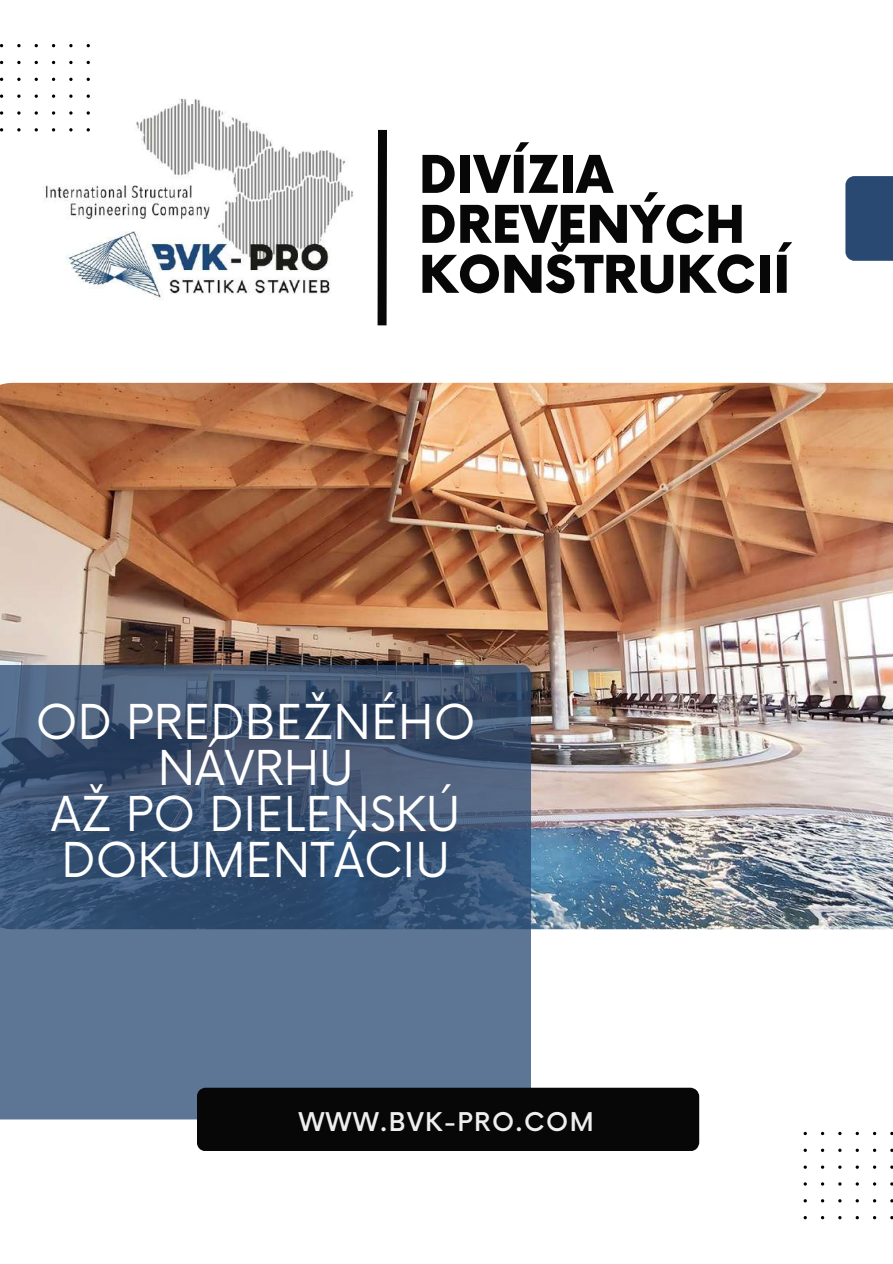
<style>
.page{position:relative;width:893px;height:1264px;background:#fff}
.page>*{position:absolute;margin:0;border:0;box-sizing:border-box;transform-origin:0 0}
.t1{font:900 50.7px/49.9px "Now";color:#070707}
.t2{font:46.8px/46px "Now";color:#fff;text-align:center}
.t3{font:500 25.2px "Now";letter-spacing:.06em;color:#efefef}
</style>
<div class="page">
<img style="left:0;top:383px;width:892px;height:546px">
<svg style="left:0;top:664px;width:531px;height:455px;background:#48607f"></svg>
<div style="left:377px;top:130px;width:10px;height:195px;background:#070707"></div>
<div style="left:197px;top:1087px;width:502px;height:64px;background:#070707"></div>
<div style="left:845px;top:176px;width:47px;height:85px;background:#294972"></div>
<img style="left:35px;top:98px;width:319px;height:202px">
<svg style="left:0;top:44px;width:90px;height:87px"></svg>
<svg style="left:803px;top:1131px;width:89px;height:88px"></svg>
<p class="t1" style="left:419px;top:153px;width:373px">DIVÍZIA<br>DREVENÝCH<br>KONŠTRUKCIÍ</p>
<p class="t2" style="left:36px;top:701px;width:441px">OD PREDBEŽNÉHO<br>NÁVRHU<br>AŽ PO DIELENSKÚ<br>DOKUMENTÁCIU</p>
<p class="t3" style="left:299px;top:1108px;width:296px">WWW.BVK-PRO.COM</p>
</div>
